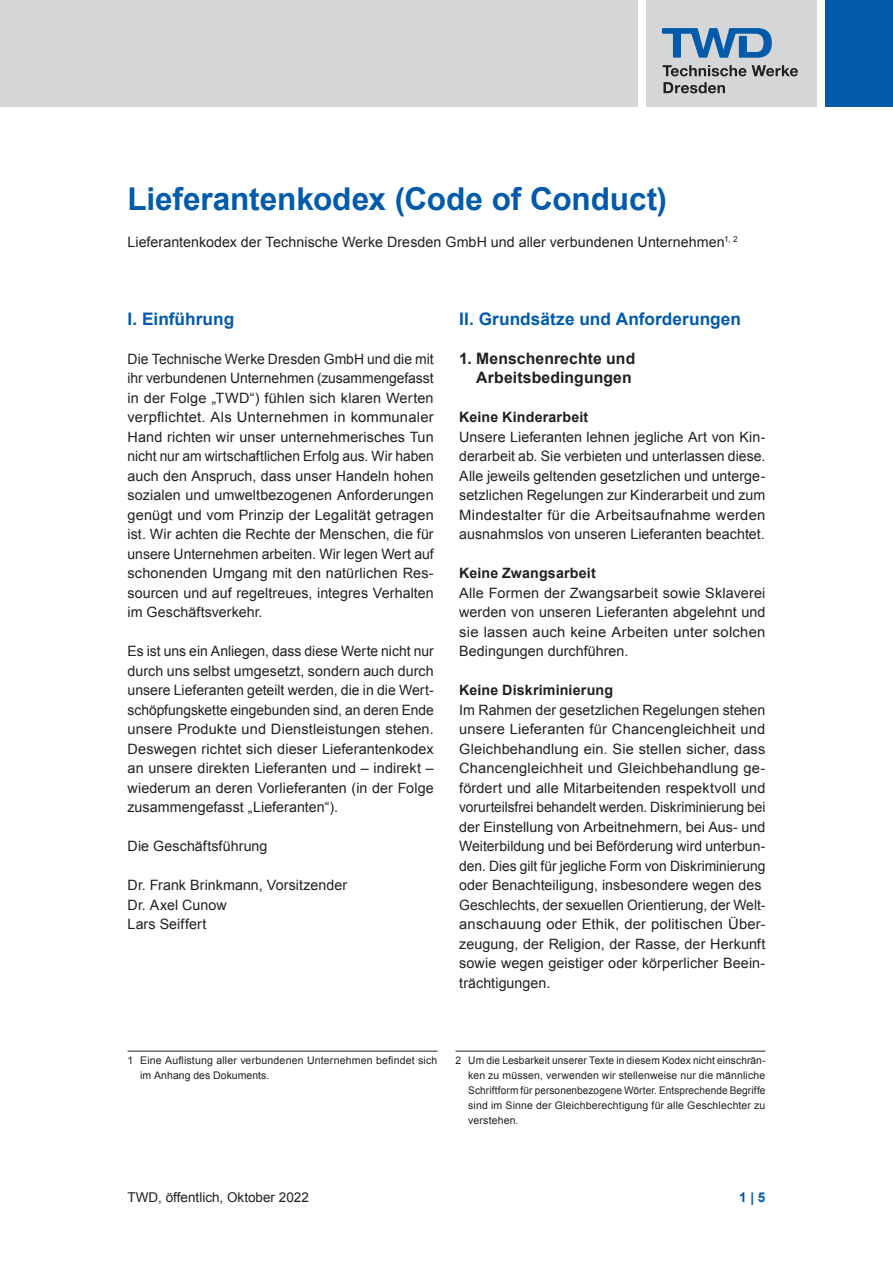
<style>
.page{position:relative;width:893px;height:1263px;background:#fff}
.page>*{position:absolute;margin:0;border:0;box-sizing:border-box;transform-origin:0 0}
.t1{font:700 31.5px "Arial";letter-spacing:-.005em;color:#015aaa}
.t2{font:700 17.25px "Arial";color:#015aaa}
.t3{font:700 15.75px/19.5px "Arial";letter-spacing:.005em;color:#231f20;text-align:right}
.t4{font:14.25px/19.5px "Arial";letter-spacing:.005em;color:#231f20;text-align:justify}
.t5{font:700 14.25px "Arial";letter-spacing:.01em;color:#231f20}
.t6{font:13.5px "Arial";color:#231f20}
.t7{font:700 13.5px "Arial";color:#015aaa}
.t8{font:10.5px/15px "Arial";letter-spacing:.015em;color:#231f20}
</style>
<div class="page">
<div style="left:825px;top:0;width:68px;height:106px;background:#015aaa"></div>
<div style="left:0;top:0;width:638px;height:106px;background:#d5d6d8"></div>
<div style="left:646px;top:0;width:170px;height:106px;background:#d5d6d8"></div>
<svg style="left:662px;top:28px;width:110px;height:30px"></svg>
<svg style="left:663px;top:82px;width:62px;height:11px"></svg>
<svg style="left:663px;top:65px;width:135px;height:11px"></svg>
<hr style="left:128px;top:1051px;width:309px;height:1px;background:#231f20">
<hr style="left:455px;top:1051px;width:310px;height:1px;background:#231f20">
<h1 class="t1" style="left:128px;top:178px;width:541px">Lieferantenkodex (Code of Conduct)</h1>
<p class="t4" style="left:128px;top:232px;width:612px">Lieferantenkodex der Technische Werke Dresden GmbH und aller verbundenen Unternehmen<sup>1,</sup> <sup>2</sup></p>
<p class="t2" style="left:128px;top:307px;width:108px">I. Einführung</p>
<p class="t4" style="left:128px;top:349px;width:308px">Die Technische Werke Dresden GmbH und die mit ihr verbundenen Unternehmen (zusammengefasst in der Folge „TWD“) fühlen sich klaren Werten verpflichtet. Als Unternehmen in kommunaler Hand richten wir unser unternehmerisches Tun nicht nur am wirtschaftlichen Erfolg aus. Wir haben auch den Anspruch, dass unser Handeln hohen sozialen und umweltbezogenen Anforderungen genügt und vom Prinzip der Legalität getragen ist. Wir achten die Rechte der Menschen, die für unsere Unternehmen arbeiten. Wir legen Wert auf schonenden Umgang mit den natürlichen Res&shy;sourcen und auf regeltreues, integres Verhalten im Geschäftsverkehr.</p>
<p class="t4" style="left:128px;top:642px;width:308px">Es ist uns ein Anliegen, dass diese Werte nicht nur durch uns selbst umgesetzt, sondern auch durch unsere Lieferanten geteilt werden, die in die Wert&shy;schöpfungskette eingebunden sind, an deren Ende unsere Produkte und Dienstleistungen stehen.<br>Deswegen richtet sich dieser Lieferantenkodex an unsere direkten Lieferanten und – indirekt – wiederum an deren Vorlieferanten (in der Folge zusammengefasst „Lieferanten“).</p>
<p class="t4" style="left:128px;top:837px;width:141px">Die Geschäftsführung</p>
<p class="t4" style="left:128px;top:876px;width:221px;text-align:left">Dr. Frank Brinkmann, Vorsitzender<br>Dr. Axel Cunow<br>Lars Seiffert</p>
<p class="t2" style="left:459px;top:307px;width:283px">II. Grundsätze und Anforderungen</p>
<p class="t3" style="left:459px;top:349px;width:178px">1. Menschenrechte und<br>Arbeitsbedingungen</p>
<p class="t5" style="left:459px;top:408px;width:131px">Keine Kinderarbeit</p>
<p class="t4" style="left:459px;top:427px;width:308px">Unsere Lieferanten lehnen jegliche Art von Kin&shy;derarbeit ab. Sie verbieten und unterlassen diese.<br>Alle jeweils geltenden gesetzlichen und unterge&shy;setzlichen Regelungen zur Kinderarbeit und zum Mindestalter für die Arbeitsaufnahme werden ausnahmslos von unseren Lieferanten beachtet.</p>
<p class="t5" style="left:459px;top:564px;width:138px">Keine Zwangsarbeit</p>
<p class="t4" style="left:459px;top:583px;width:308px">Alle Formen der Zwangsarbeit sowie Sklaverei werden von unseren Lieferanten abgelehnt und sie lassen auch keine Arbeiten unter solchen Bedingungen durchführen.</p>
<p class="t5" style="left:459px;top:681px;width:155px">Keine Diskriminierung</p>
<p class="t4" style="left:459px;top:700px;width:308px;text-align:left">Im Rahmen der gesetzlichen Regelungen stehen unsere Lieferanten für Chancengleichheit und Gleichbehandlung ein. Sie stellen sicher, dass Chancengleichheit und Gleichbehandlung ge&shy;fördert und alle Mitarbeitenden respektvoll und vorurteilsfrei behandelt werden. Diskriminierung bei der Einstellung von Arbeitnehmern, bei Aus- und Weiterbildung und bei Beförderung wird unterbun&shy;den. Dies gilt für jegliche Form von Diskriminierung oder Benachteiligung, insbesondere wegen des Geschlechts, der sexuellen Orientierung, der Welt&shy;anschauung oder Ethik, der politischen Über&shy;zeugung, der Religion, der Rasse, der Herkunft sowie wegen geistiger oder körperlicher Beein&shy;trächtigungen.</p>
<p class="t8" style="left:140px;top:1053px;width:299px;text-indent:-13px">1 Eine Auflistung aller verbundenen Unternehmen befindet sich im Anhang des Dokuments.</p>
<p class="t8" style="left:468px;top:1053px;width:299px;text-align:justify;text-indent:-13px">2 Um die Lesbarkeit unserer Texte in diesem Kodex nicht einschrän&shy;ken zu müssen, verwenden wir stellenweise nur die männliche Schriftform für personenbezogene Wörter. -Entsprechende Begriffe sind im Sinne der Gleichberechtigung für alle Geschlechter zu verstehen.</p>
<p class="t6" style="left:128px;top:1189px;width:183px">TWD, öffentlich, Oktober 2022</p>
<p class="t7" style="left:739px;top:1189px;width:28px">1 | 5</p>
</div>
